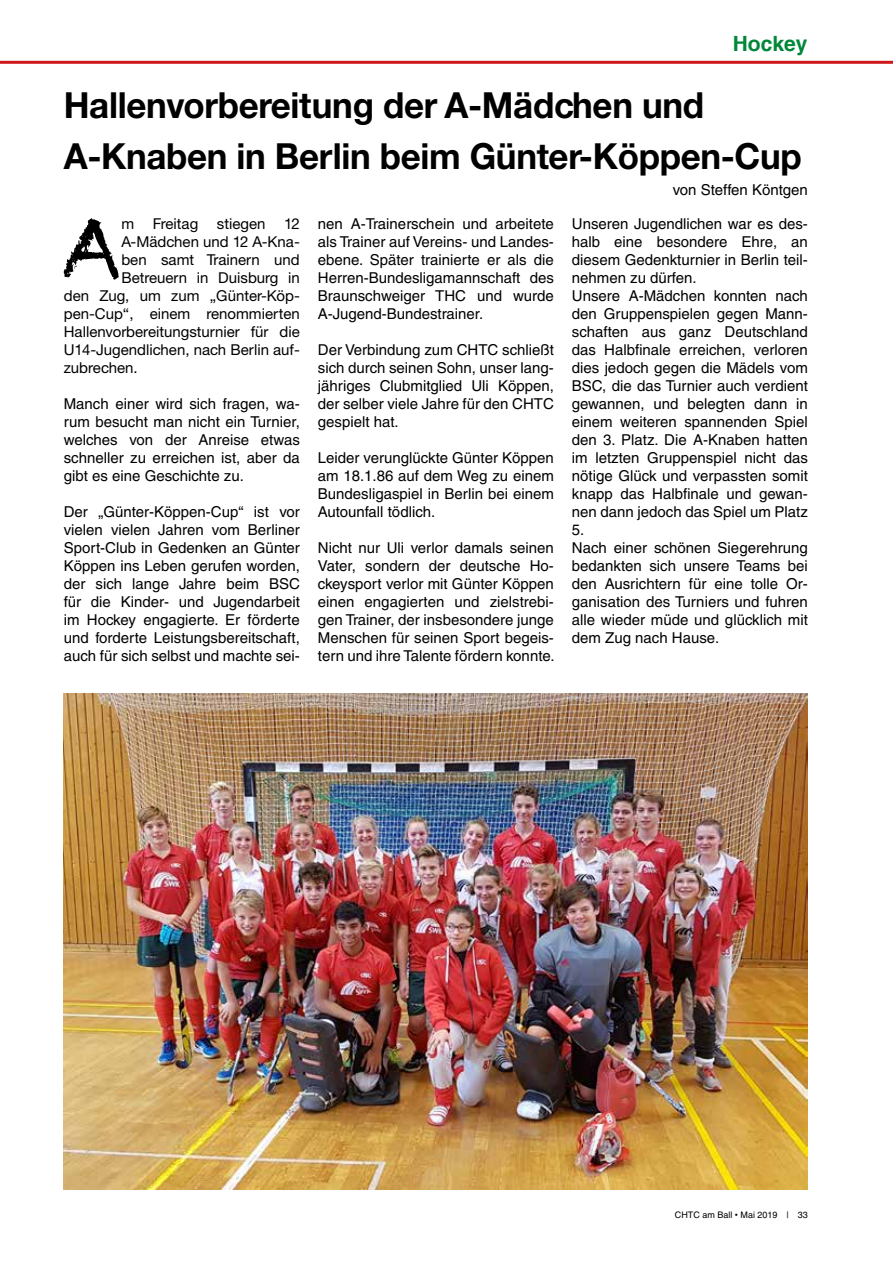
<style>
.page{position:relative;width:893px;height:1263px;background:#fff}
.page>*{position:absolute;margin:0;border:0;box-sizing:border-box;transform-origin:0 0}
.t1{font:80.55px "Chalkduster";color:#000}
.t2{font:700 36px/51px "Helvetica Neue CE";letter-spacing:-.01em;color:#000}
.t3{font:700 21px "Helvetica";color:#008739}
.t4{font:15px/18px "Helvetica";color:#000;text-align:justify}
.t5{font:15px "Helvetica Neue CE";color:#000}
.t6{font:9px "Helvetica";color:#000}
.s1{font-family:"Arial"}
</style>
<div class="page">
<hr style="left:0;top:61px;width:893px;height:3px;background:#cd171a">
<img style="left:64px;top:693px;width:744px;height:496px">
<h3 class="t3" style="left:733px;top:31px;width:76px">Hockey</h3>
<h2 class="t2" style="left:64px;top:80px;width:739px">Hallenvorbereitung der A-Mädchen und<br>A-Knaben in Berlin beim Günter-Köppen-Cup</h2>
<h1 class="t1" style="left:62px;top:201px;width:61px">A</h1>
<p class="t5" style="left:121px;top:215px;width:180px">m Freitag stiegen 12</p>
<p class="t5" style="left:121px;top:233px;width:180px">A-Mädchen und 12 A-Kna-</p>
<p class="t5" style="left:121px;top:251px;width:180px">ben samt Trainern und</p>
<p class="t5" style="left:121px;top:269px;width:180px">Betreuern in Duisburg in</p>
<p class="t5" style="left:64px;top:287px;width:238px">den Zug, um zum „Günter-Köp-</p>
<p class="t5" style="left:64px;top:305px;width:238px">pen-Cup“, einem renommierten</p>
<p class="t5" style="left:64px;top:323px;width:238px">Hallenvorbereitungsturnier für die</p>
<p class="t5" style="left:64px;top:341px;width:238px">U14-Jugendlichen, nach Berlin auf-</p>
<p class="t5" style="left:64px;top:359px;width:76px">zubrechen.</p>
<p class="t4" style="left:64px;top:395px;width:238px">Manch einer wird sich fragen, wa&shy;rum besucht man nicht ein Turnier, welches von der Anreise etwas schneller zu erreichen ist, aber da gibt es eine Geschichte zu.</p>
<p class="t4" style="left:64px;top:503px;width:238px">Der „Günter-Köppen-Cup“ ist vor vielen vielen Jahren vom Berliner Sport-Club in Gedenken an Günter Köppen ins Leben gerufen worden, der sich lange Jahre beim BSC für die Kinder- und Jugendarbeit im Hockey engagierte. Er förderte und forderte Leistungsbereitschaft, auch für sich selbst und machte sei-</p>
<p class="t4" style="left:318px;top:215px;width:238px">nen A-Trainerschein und arbeitete als Trainer auf Vereins- und Landes&shy;ebene. Später trainierte er als die Herren-Bundesligamannschaft des Braunschweiger THC und wurde A-Jugend-Bundestrainer.</p>
<p class="t4" style="left:318px;top:341px;width:238px">Der Verbindung zum CHTC schließt sich durch seinen Sohn, unser lang&shy;jähriges Clubmitglied Uli Köppen, der selber viele Jahre für den CHTC gespielt hat.</p>
<p class="t4" style="left:318px;top:449px;width:238px">Leider verunglückte Günter Köppen am 18.1.86 auf dem Weg zu einem Bundesligaspiel in Berlin bei einem Autounfall tödlich.</p>
<p class="t4" style="left:318px;top:539px;width:238px">Nicht nur Uli verlor damals seinen Vater, sondern der deutsche Ho&shy;ckeysport verlor mit Günter Köppen einen engagierten und zielstrebi&shy;gen Trainer, der insbesondere junge Menschen für seinen Sport begeis&shy;tern und ihre Talente fördern konnte.</p>
<p class="t4" style="left:673px;top:181px;width:137px">von Steffen Köntgen</p>
<p class="t4" style="left:572px;top:215px;width:238px;text-align:left">Unseren Jugendlichen war es des&shy;halb eine besondere Ehre, an diesem Gedenkturnier in Berlin teil&shy;nehmen zu dürfen.<br>Unsere A-Mädchen konnten nach den Gruppenspielen gegen Mann&shy;schaften aus ganz Deutschland das Halbfinale erreichen, verloren dies jedoch gegen die Mädels vom<br>BSC, die das Turnier auch verdient gewannen, und belegten dann in einem weiteren spannenden Spiel den 3. Platz. Die A-Knaben hatten im letzten Gruppenspiel nicht das nötige Glück und verpassten somit knapp das Halbfinale und gewan&shy;nen dann jedoch das Spiel um Platz<br>5.<br>Nach einer schönen Siegerehrung bedankten sich unsere Teams bei den Ausrichtern für eine tolle Or&shy;ganisation des Turniers und fuhren alle wieder müde und glücklich mit dem Zug nach Hause.</p>
<p class="t6" style="left:675px;top:1209px;width:135px">CHTC am Ball <span class="s1">•</span> Mai 2019 | 33</p>
</div>
